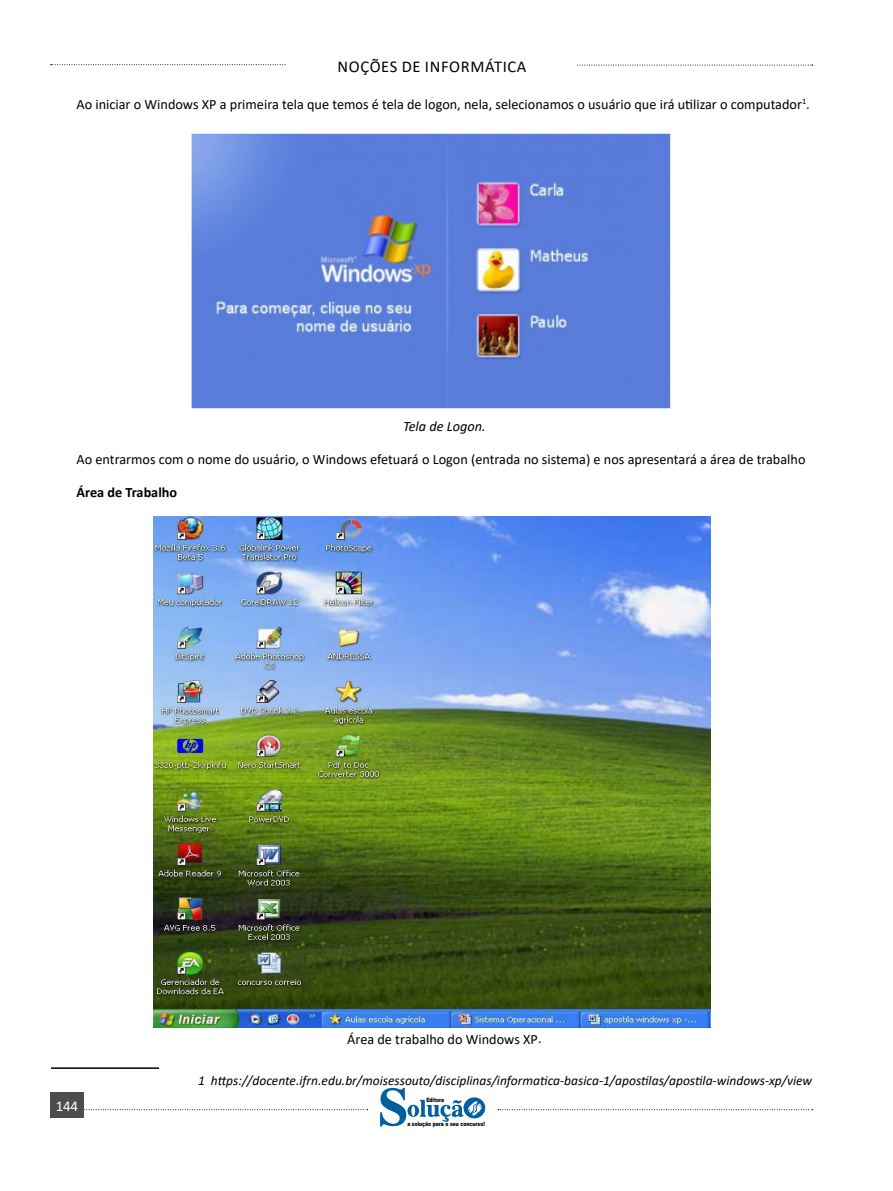
<style>
.page{position:relative;width:893px;height:1191px;background:#fff}
.page>*{position:absolute;margin:0;border:0;box-sizing:border-box;transform-origin:0 0}
.t1{font:16.5px "Calibri";letter-spacing:.04em;color:#000}
.t2{font:15px "Calibri";letter-spacing:-.02em;color:#fff}
.t3{font:14.25px "Calibri";color:#000}
.TITULO_DE_ASSUNTO__CORPO{font:700 14.25px "Calibri";color:#000}
.t4{font:italic 14.25px "Calibri";color:#000}
.FONT_REF{font:italic 13.5px "Calibri";color:#000}
.t5{font:900 6px "Arial";color:#000;scale:.76 1}
</style>
<div class="page">
<svg style="left:50px;top:64px;width:236px;height:1px"></svg>
<svg style="left:577px;top:65px;width:236px;height:1px"></svg>
<svg style="left:498px;top:1109px;width:315px;height:1px"></svg>
<svg style="left:84px;top:1109px;width:284px;height:1px"></svg>
<div style="left:50px;top:1092px;width:34px;height:26px;background:#4d4d4d"></div>
<svg style="left:380px;top:1087px;width:105px;height:40px"></svg>
<img style="left:191px;top:133px;width:480px;height:276px">
<img style="left:153px;top:516px;width:557px;height:511px">
<hr style="left:51px;top:1067px;width:108px;height:2px;background:#000">
<p class="t1" style="left:337px;top:55px;width:190px">NOÇÕES DE INFORMÁTICA</p>
<p class="t3" style="left:77px;top:94px;width:735px">Ao iniciar o Windows XP a primeira tela que temos é tela de logon, nela, selecionamos o usuário que irá utilizar o computador<sup>1</sup>.</p>
<p class="t4" style="left:403px;top:416px;width:84px">Tela de Logon.</p>
<p class="t3" style="left:77px;top:449px;width:730px">Ao entrarmos com o nome do usuário, o Windows efetuará o Logon (entrada no sistema) e nos apresentará a área de trabalho</p>
<p class="TITULO_DE_ASSUNTO__CORPO" style="left:77px;top:482px;width:102px">Área de Trabalho</p>
<p class="t2" style="left:56px;top:1095px;width:24px">144</p>
<p class="t2" style="left:52px;top:1098px;width:24px">144</p>
<p class="t3" style="left:347px;top:1029px;width:196px">Área de trabalho do Windows XP.</p>
<p class="FONT_REF" style="left:198px;top:1070px;width:616px">1 https://docente.ifrn.edu.br/moisessouto/disciplinas/informatica-basica-1/apostilas/apostila-windows-xp/view</p>
<p class="t5" style="left:426px;top:1095px;width:25px">Editora</p>
<p class="t5" style="left:407px;top:1119px;width:103px">a solução para o seu concurso!</p>
</div>
